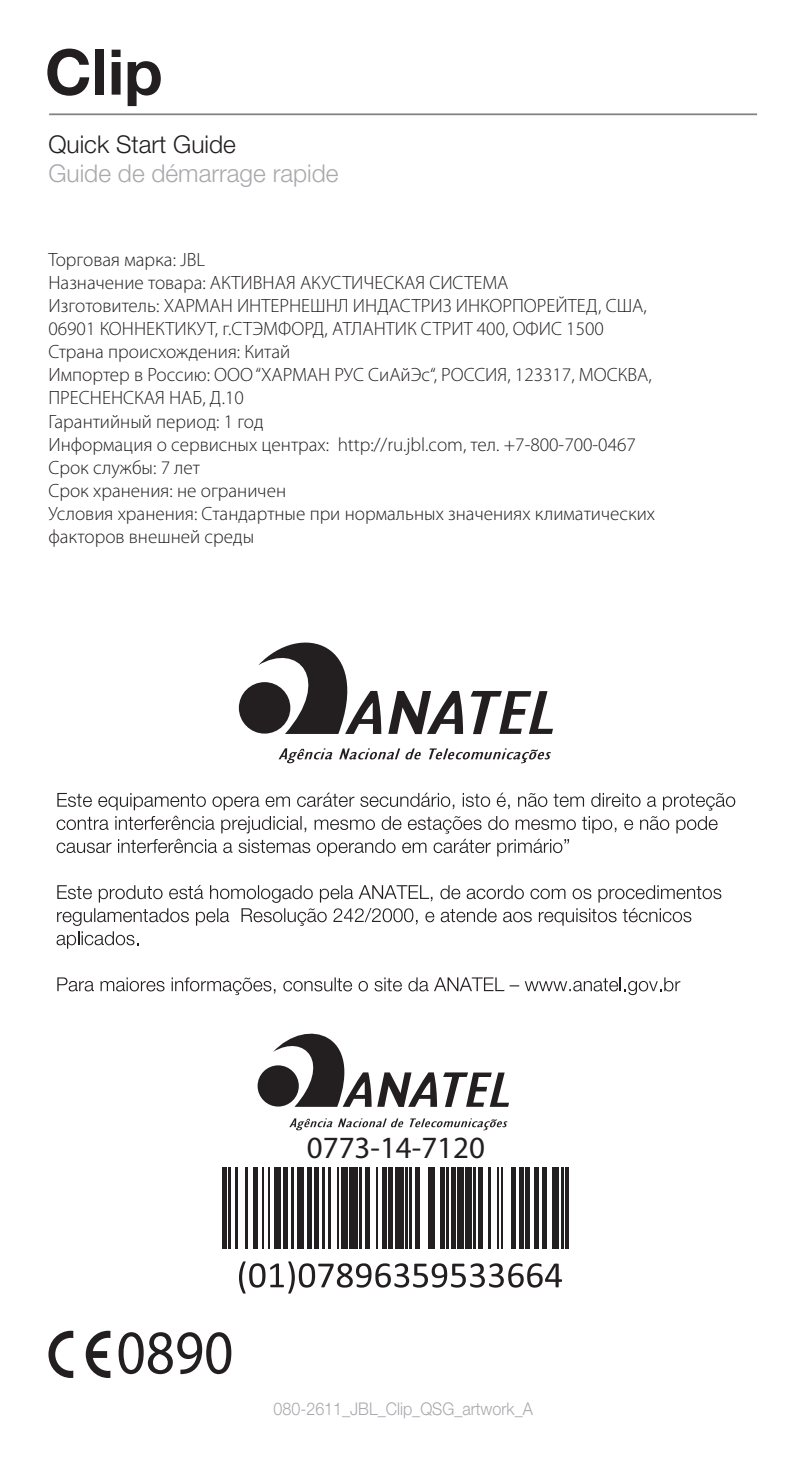
<style>
.page{position:relative;width:807px;height:1469px;background:#fff}
.page>*{position:absolute;margin:0;border:0;box-sizing:border-box;transform-origin:0 0}
.t1{font:700 63px "Helvetica Neue LT Std";color:#231f20}
.t2{font:62.3px "Myriad Pro";color:#231f20;scale:.91 1}
.t3{font:31.15px "Myriad Pro";color:#231f20}
.t4{font:300 24.5px "Helvetica Neue LT Std";color:#a8a9ad}
.t5{font:300 24.5px "Helvetica Neue LT Std";color:#231f20}
.t6{font:300 19.25px/23.1px "Myriad Pro";color:#231f20}
.t7{font:300 17.5px "Helvetica Neue LT Std";color:#a8a9ad;scale:.92 1}
</style>
<div class="page">
<hr style="left:49px;top:113px;width:708px;height:2px;background:#808285">
<svg style="left:470px;top:691px;width:83px;height:43px"></svg>
<svg style="left:388px;top:691px;width:75px;height:43px"></svg>
<svg style="left:258px;top:642px;width:123px;height:92px"></svg>
<svg style="left:278px;top:748px;width:273px;height:15px"></svg>
<div style="left:239px;top:682px;width:51px;height:51px;background:#231f20;border-radius:50%"></div>
<svg style="left:57px;top:792px;width:678px;height:64px"></svg>
<svg style="left:57px;top:885px;width:35px;height:14px"></svg>
<svg style="left:99px;top:888px;width:16px;height:14px"></svg>
<svg style="left:115px;top:888px;width:10px;height:11px"></svg>
<svg style="left:126px;top:885px;width:465px;height:17px"></svg>
<svg style="left:598px;top:888px;width:16px;height:14px"></svg>
<svg style="left:615px;top:888px;width:9px;height:11px"></svg>
<svg style="left:626px;top:885px;width:95px;height:14px"></svg>
<svg style="left:57px;top:908px;width:634px;height:40px"></svg>
<svg style="left:57px;top:977px;width:71px;height:14px"></svg>
<svg style="left:130px;top:981px;width:9px;height:10px"></svg>
<svg style="left:141px;top:977px;width:134px;height:18px"></svg>
<svg style="left:283px;top:981px;width:9px;height:10px"></svg>
<svg style="left:293px;top:981px;width:10px;height:10px"></svg>
<svg style="left:304px;top:977px;width:124px;height:14px"></svg>
<svg style="left:434px;top:977px;width:203px;height:18px"></svg>
<svg style="left:638px;top:981px;width:10px;height:10px"></svg>
<svg style="left:649px;top:977px;width:31px;height:14px"></svg>
<svg style="left:289px;top:1118px;width:218px;height:12px"></svg>
<svg style="left:443px;top:1072px;width:66px;height:34px"></svg>
<svg style="left:377px;top:1072px;width:60px;height:34px"></svg>
<svg style="left:273px;top:1033px;width:98px;height:73px"></svg>
<div style="left:257px;top:1065px;width:42px;height:41px;background:#231f20;border-radius:50%"></div>
<hr style="left:223px;top:1166px;width:4px;height:82px;background:#231f20">
<hr style="left:229px;top:1166px;width:2px;height:82px;background:#231f20">
<hr style="left:235px;top:1166px;width:2px;height:82px;background:#231f20">
<hr style="left:245px;top:1166px;width:2px;height:82px;background:#231f20">
<hr style="left:254px;top:1166px;width:4px;height:82px;background:#231f20">
<hr style="left:262px;top:1166px;width:2px;height:82px;background:#231f20">
<hr style="left:268px;top:1166px;width:2px;height:82px;background:#231f20">
<div style="left:275px;top:1166px;width:6px;height:82px;background:#231f20"></div>
<hr style="left:283px;top:1166px;width:4px;height:82px;background:#231f20">
<hr style="left:291px;top:1166px;width:2px;height:82px;background:#231f20">
<div style="left:297px;top:1166px;width:6px;height:82px;background:#231f20"></div>
<hr style="left:308px;top:1166px;width:4px;height:82px;background:#231f20">
<hr style="left:314px;top:1166px;width:4px;height:82px;background:#231f20">
<hr style="left:322px;top:1166px;width:2px;height:82px;background:#231f20">
<hr style="left:328px;top:1166px;width:2px;height:82px;background:#231f20">
<svg style="left:322px;top:1166px;width:8px;height:19px"></svg>
<hr style="left:337px;top:1166px;width:2px;height:82px;background:#231f20">
<div style="left:341px;top:1166px;width:6px;height:82px;background:#231f20"></div>
<div style="left:349px;top:1166px;width:9px;height:82px;background:#231f20"></div>
<hr style="left:359px;top:1166px;width:3px;height:82px;background:#231f20">
<hr style="left:366px;top:1166px;width:4px;height:82px;background:#231f20">
<hr style="left:376px;top:1166px;width:2px;height:82px;background:#231f20">
<hr style="left:382px;top:1166px;width:4px;height:82px;background:#231f20">
<hr style="left:389px;top:1166px;width:4px;height:82px;background:#231f20">
<div style="left:395px;top:1166px;width:8px;height:82px;background:#231f20"></div>
<hr style="left:405px;top:1166px;width:2px;height:82px;background:#231f20">
<hr style="left:409px;top:1166px;width:2px;height:82px;background:#231f20">
<svg style="left:405px;top:1166px;width:6px;height:19px"></svg>
<div style="left:415px;top:1166px;width:5px;height:82px;background:#231f20"></div>
<div style="left:428px;top:1166px;width:6px;height:82px;background:#231f20"></div>
<div style="left:440px;top:1166px;width:5px;height:82px;background:#231f20"></div>
<hr style="left:447px;top:1166px;width:2px;height:82px;background:#231f20">
<hr style="left:451px;top:1166px;width:4px;height:82px;background:#231f20">
<div style="left:457px;top:1166px;width:6px;height:82px;background:#231f20"></div>
<div style="left:465px;top:1166px;width:6px;height:82px;background:#231f20"></div>
<hr style="left:474px;top:1166px;width:2px;height:82px;background:#231f20">
<hr style="left:478px;top:1166px;width:4px;height:82px;background:#231f20">
<hr style="left:488px;top:1166px;width:2px;height:82px;background:#231f20">
<hr style="left:497px;top:1166px;width:1px;height:82px;background:#231f20">
<hr style="left:501px;top:1166px;width:2px;height:82px;background:#231f20">
<svg style="left:497px;top:1166px;width:6px;height:19px"></svg>
<hr style="left:511px;top:1166px;width:4px;height:82px;background:#231f20">
<hr style="left:519px;top:1166px;width:4px;height:82px;background:#231f20">
<hr style="left:526px;top:1166px;width:4px;height:82px;background:#231f20">
<hr style="left:534px;top:1166px;width:4px;height:82px;background:#231f20">
<hr style="left:542px;top:1166px;width:4px;height:82px;background:#231f20">
<div style="left:553px;top:1166px;width:6px;height:82px;background:#231f20"></div>
<hr style="left:561px;top:1166px;width:2px;height:82px;background:#231f20">
<hr style="left:565px;top:1166px;width:4px;height:82px;background:#231f20">
<svg style="left:239px;top:1261px;width:323px;height:32px"></svg>
<svg style="left:48px;top:1330px;width:62px;height:47px"></svg>
<h1 class="t1" style="left:45px;top:33px;width:119px">Clip</h1>
<p class="t5" style="left:48px;top:129px;width:189px">Quick Start Guide</p>
<p class="t4" style="left:48px;top:159px;width:292px">Guide de démarrage rapide</p>
<p class="t6" style="left:48px;top:248px;width:608px">Торговая марка: JBL<br>Назначение товара: АКТИВНАЯ АКУСТИЧЕСКАЯ СИСТЕМА<br>Изготовитель: ХАРМАН ИНТЕРНЕШНЛ ИНДАСТРИЗ ИНКОРПОРЕЙТЕД, США, 06901 КОННЕКТИКУТ, г.СТЭМФОРД, АТЛАНТИК СТРИТ 400, ОФИС 1500<br>Страна происхождения: Китай<br>Импортер в Россию: OOO “ХАРМАН РУС СиАйЭс“, РОССИЯ, 123317, МОСКВА, ПРЕСНЕНСКАЯ НАБ, Д.10<br>Гарантийный период: 1 год<br>Информация о сервисных центрах: http://ru.jbl.com, тел. +7-800-700-0467<br>Срок службы: 7 лет<br>Срок хранения: не ограничен<br>Условия хранения: Cтандартные при нормальных значениях климатических факторов внешней среды</p>
<h3 class="t3" style="left:307px;top:1128px;width:180px">0773-14-7120</h3>
<h2 class="t2" style="left:116px;top:1314px;width:130px">0890</h2>
<p class="t7" style="left:273px;top:1398px;width:283px">080-2611_JBL_Clip_QSG_artwork_A</p>
</div>
